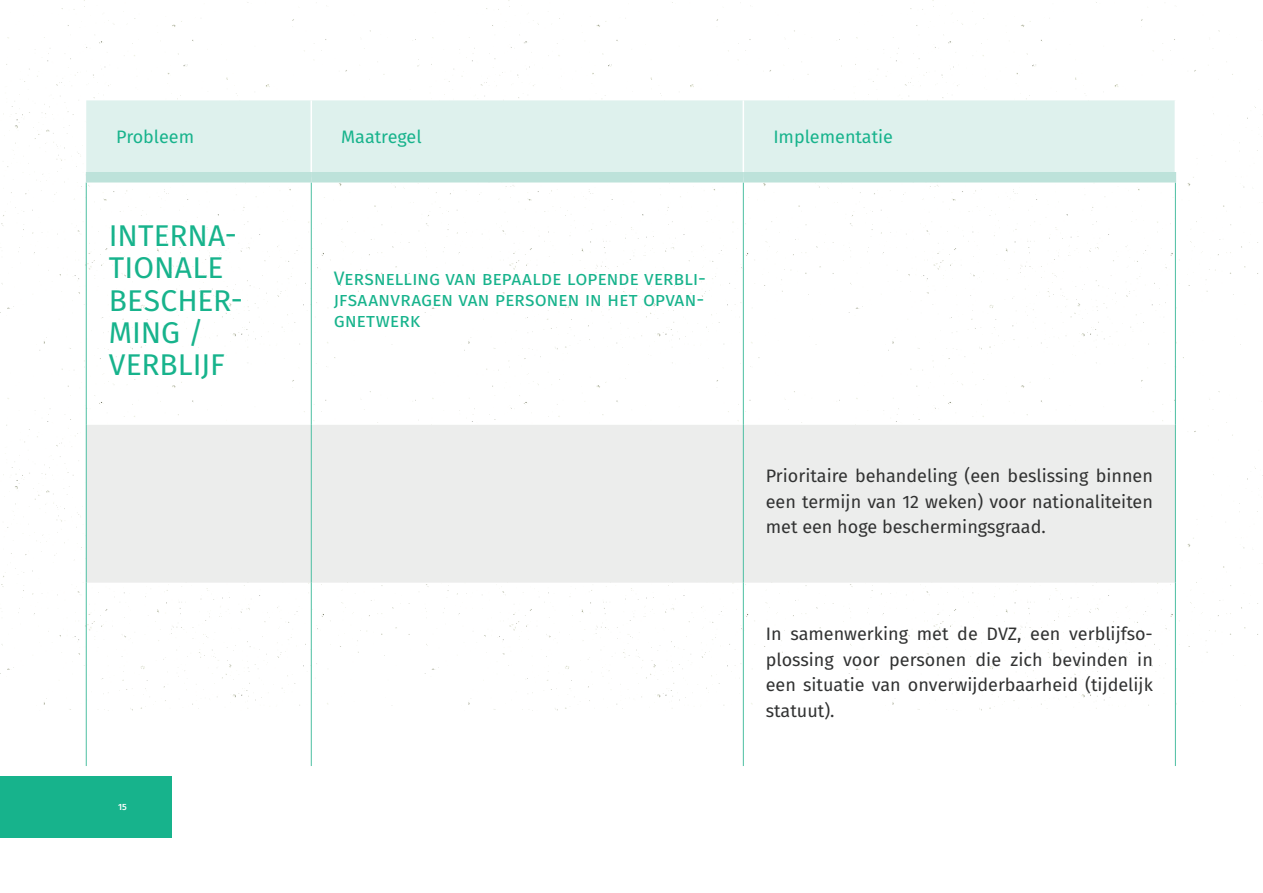
<style>
.page{position:relative;width:1263px;height:893px;background:#fff}
.page>*{position:absolute;margin:0;border:0;box-sizing:border-box;transform-origin:0 0}
.t1{font:30px/32.4px "Fira Sans";color:#17b38c}
.t2{font:19.5px/21px "Fira Sans";letter-spacing:-.01em;color:#17b38c;text-align:justify}
.t3{font:18px/25.5px "Fira Sans";color:#313232;text-align:justify}
.t4{font:18px "Fira Sans";color:#17b38c}
.t5{font:500 9px "Fira Sans";color:#fff}
</style>
<div class="page">
<img style="left:0;top:0;width:419px;height:710px">
<img style="left:421px;top:0;width:421px;height:710px">
<img style="left:844px;top:0;width:419px;height:710px">
<div style="left:86px;top:100px;width:1089px;height:72px;background:#def1ed"></div>
<div style="left:87px;top:425px;width:1088px;height:158px;background:#ecedec"></div>
<hr style="left:311px;top:100px;width:1px;height:72px;background:#fff">
<hr style="left:743px;top:100px;width:1px;height:72px;background:#fff">
<hr style="left:311px;top:182px;width:1px;height:243px;background:#4cbfa2">
<hr style="left:743px;top:182px;width:1px;height:243px;background:#4cbfa2">
<hr style="left:311px;top:425px;width:1px;height:158px;background:#4cbfa2">
<hr style="left:743px;top:425px;width:1px;height:158px;background:#4cbfa2">
<hr style="left:311px;top:583px;width:1px;height:183px;background:#4cbfa2">
<hr style="left:743px;top:583px;width:1px;height:183px;background:#4cbfa2">
<hr style="left:1175px;top:100px;width:1px;height:72px;background:#fff">
<hr style="left:86px;top:182px;width:1px;height:243px;background:#4cbfa2">
<hr style="left:1175px;top:182px;width:1px;height:243px;background:#4cbfa2">
<hr style="left:86px;top:425px;width:1px;height:158px;background:#4cbfa2">
<hr style="left:1175px;top:425px;width:1px;height:158px;background:#4cbfa2">
<hr style="left:86px;top:583px;width:1px;height:183px;background:#4cbfa2">
<hr style="left:1175px;top:583px;width:1px;height:183px;background:#4cbfa2">
<div style="left:86px;top:172px;width:225px;height:10px;background:#bde2da"></div>
<div style="left:311px;top:172px;width:432px;height:10px;background:#bde2da"></div>
<div style="left:743px;top:172px;width:433px;height:10px;background:#bde2da"></div>
<div style="left:0;top:776px;width:172px;height:62px;background:#17b38c"></div>
<p class="t4" style="left:116px;top:123px;width:79px">Probleem</p>
<p class="t4" style="left:341px;top:123px;width:82px">Maatregel</p>
<p class="t4" style="left:773px;top:123px;width:121px">Implementatie</p>
<h1 class="t1" style="left:109px;top:218px;width:136px">INTERNA-<br>TIONALE<br>BESCHER-<br>MING /<br>VERBLIJF</h1>
<p class="t5" style="left:118px;top:800px;width:10px">15</p>
<p class="t2" style="left:334px;top:267px;width:374px">Versnelling van bepaalde lopende verbli&shy;jfsaanvragen van personen in het opvan&shy;gnetwerk</p>
<p class="t3" style="left:766px;top:463px;width:389px">Prioritaire behandeling (een beslissing binnen een termijn van 12 weken) voor nationaliteiten met een hoge beschermingsgraad.</p>
<p class="t3" style="left:766px;top:620px;width:389px">In samenwerking met de DVZ, een verblijfso&shy;plossing voor personen die zich bevinden in een situatie van onverwijderbaarheid (tijdelijk statuut).</p>
</div>
